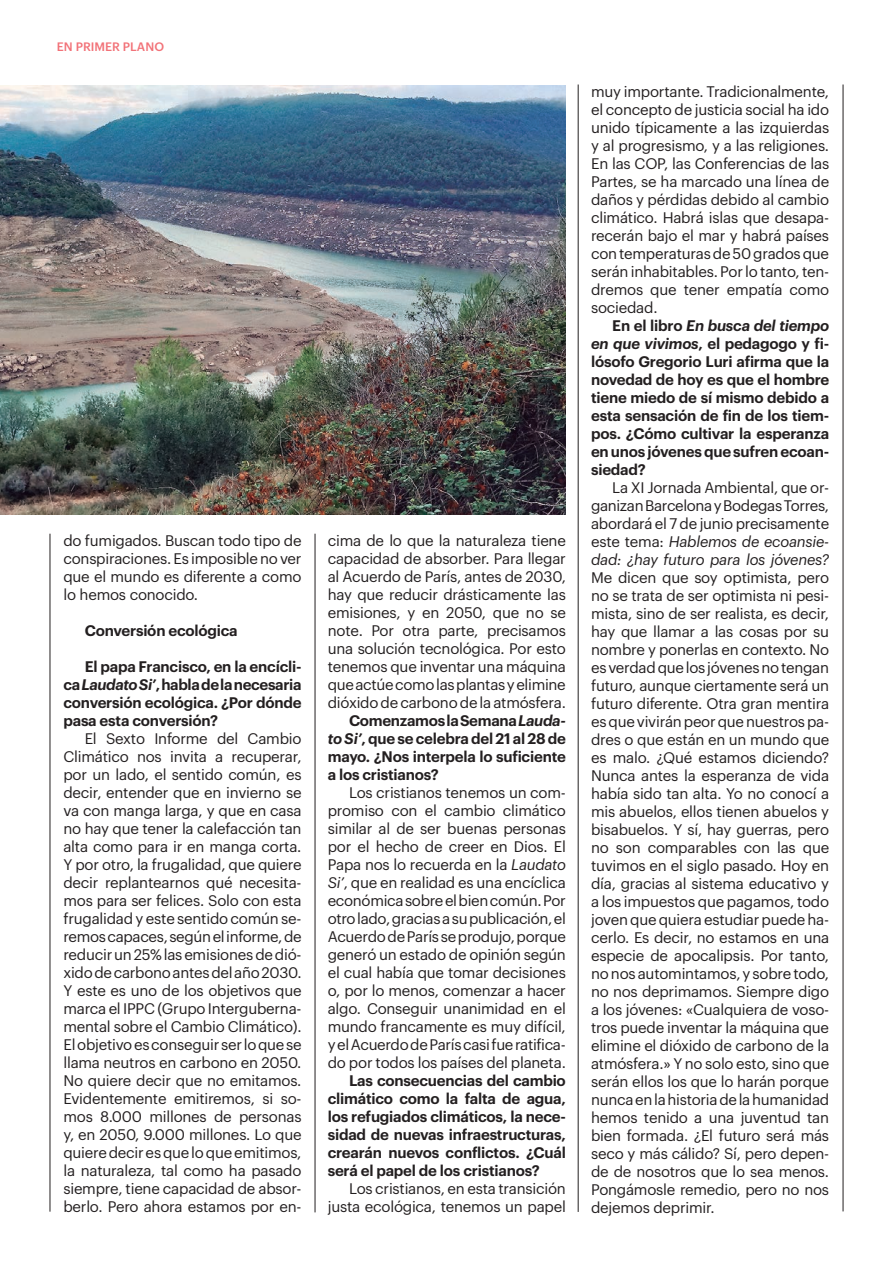
<style>
.page{position:relative;width:893px;height:1263px;background:#fff}
.page>*{position:absolute;margin:0;border:0;box-sizing:border-box;transform-origin:0 0}
.t1{font:15px/18px "Graphik";letter-spacing:-.015em;color:#231f20;text-align:justify}
.t2{font:600 15px/18px "Graphik";letter-spacing:-.015em;color:#231f20;text-align:justify}
.t3{font:500 12px "Graphik";color:#f27278}
.s1{font-style:italic}
</style>
<div class="page">
<hr style="left:578px;top:85px;width:1px;height:1127px;background:#231f20">
<hr style="left:315px;top:534px;width:1px;height:678px;background:#231f20">
<hr style="left:843px;top:85px;width:1px;height:1126px;background:#231f20">
<img style="left:0;top:85px;width:566px;height:429px">
<hr style="left:50px;top:534px;width:1px;height:677px;background:#231f20">
<p class="t3" style="left:57px;top:38px;width:109px">EN PRIMER PLANO</p>
<p class="t3" style="left:64px;top:38px;width:109px">EN PRIMER PLANO</p>
<p class="t1" style="left:63px;top:530px;width:240px">do fumigados. Buscan todo tipo de conspiraciones. Es imposible no ver que el mundo es diferente a como lo hemos conocido.</p>
<p class="t2" style="left:85px;top:620px;width:154px">Conversión ecológica</p>
<p class="t2" style="left:63px;top:656px;width:240px;text-indent:21px">El papa Francisco, en la encícli&shy;ca <span class="s1">Laudato Si’</span>, habla de la necesaria conversión ecológica. ¿Por dónde pasa esta conversión?</p>
<p class="t1" style="left:63px;top:728px;width:240px;text-indent:21px">El Sexto Informe del Cambio Climático nos invita a recuperar, por un lado, el sentido común, es decir, entender que en invierno se va con manga larga, y que en casa no hay que tener la calefacción tan alta como para ir en manga corta.<br>Y por otro, la frugalidad, que quiere decir replantearnos qué necesita&shy;mos para ser felices. Solo con esta frugalidad y este sentido común se&shy;remos capaces, según el informe, de reducir un 25% las emisiones de dió&shy;xido de carbono antes del año 2030.<br>Y este es uno de los objetivos que marca el IPPC (Grupo Interguberna&shy;mental sobre el Cambio Climático).<br>El objetivo es conseguir ser lo que se llama neutros en carbono en 2050.<br>No quiere decir que no emitamos.<br>Evidentemente emitiremos, si so&shy;mos 8.000 millones de personas y, en 2050, 9.000 millones. Lo que quiere decir es que lo que emitimos, la naturaleza, tal como ha pasado siempre, tiene capacidad de absor&shy;berlo. Pero ahora estamos por en-</p>
<p class="t1" style="left:328px;top:530px;width:240px">cima de lo que la naturaleza tiene</p>
<p class="t1" style="left:328px;top:548px;width:240px">capacidad de absorber. Para llegar</p>
<p class="t1" style="left:328px;top:566px;width:240px">al Acuerdo de París, antes de 2030,</p>
<p class="t1" style="left:328px;top:584px;width:240px">hay que reducir drásticamente las</p>
<p class="t1" style="left:328px;top:602px;width:240px">emisiones, y en 2050, que no se</p>
<p class="t1" style="left:328px;top:620px;width:240px">note. Por otra parte, precisamos</p>
<p class="t1" style="left:328px;top:638px;width:240px">una solución tecnológica. Por esto</p>
<p class="t1" style="left:328px;top:656px;width:240px">tenemos que inventar una máquina</p>
<p class="t1" style="left:328px;top:674px;width:239px">que actúe como las plantas y elimine</p>
<p class="t1" style="left:328px;top:692px;width:240px">dióxido de carbono de la atmósfera.</p>
<p class="t2" style="left:349px;top:710px;width:218px">Comenzamos la Semana <span class="s1">Lauda-</span></p>
<p class="t2" style="left:328px;top:728px;width:240px"><span class="s1">to Si’</span>, que se celebra del 21 al 28 de</p>
<p class="t2" style="left:328px;top:746px;width:240px">mayo. ¿Nos interpela lo suficiente</p>
<p class="t2" style="left:328px;top:764px;width:113px">a los cristianos?</p>
<p class="t1" style="left:328px;top:782px;width:240px;text-indent:21px">Los cristianos tenemos un com&shy;promiso con el cambio climático similar al de ser buenas personas por el hecho de creer en Dios. El Papa nos lo recuerda en la <span class="s1">Laudato Si’</span>, que en realidad es una encíclica económica sobre el bien común. Por otro lado, gracias a su publicación, el Acuerdo de París se produjo, porque generó un estado de opinión según el cual había que tomar decisiones o, por lo menos, comenzar a hacer algo. Conseguir unanimidad en el mundo francamente es muy difícil, y el Acuerdo de París casi fue ratifica&shy;do por todos los países del planeta.</p>
<p class="t2" style="left:328px;top:1070px;width:240px;text-indent:21px">Las consecuencias del cambio climático como la falta de agua, los refugiados climáticos, la nece&shy;sidad de nuevas infraestructuras, crearán nuevos conflictos. ¿Cuál será el papel de los cristianos?</p>
<p class="t1" style="left:328px;top:1178px;width:240px;text-align:right">Los cristianos, en esta transición justa ecológica, tenemos un papel</p>
<p class="t1" style="left:591px;top:81px;width:240px">muy importante. Tradicionalmente, el concepto de justicia social ha ido unido típicamente a las izquierdas y al progresismo, y a las religiones.<br>En las COP, las Conferencias de las Partes, se ha marcado una línea de daños y pérdidas debido al cambio climático. Habrá islas que desapa&shy;recerán bajo el mar y habrá países con temperaturas de 50 grados que serán inhabitables. Por lo tanto, ten&shy;dremos que tener empatía como sociedad.</p>
<p class="t2" style="left:591px;top:315px;width:240px;text-indent:21px">En el libro <span class="s1">En busca del tiempo en que vivimos</span>, el pedagogo y fi&shy;lósofo Gregorio Luri afirma que la novedad de hoy es que el hombre tiene miedo de sí mismo debido a esta sensación de fin de los tiem&shy;pos. ¿Cómo cultivar la esperanza en unos jóvenes que sufren ecoan&shy;siedad?</p>
<p class="t1" style="left:591px;top:477px;width:240px;text-indent:21px">La XI Jornada Ambiental, que or&shy;ganizan Barcelona y Bodegas Torres, abordará el 7 de junio precisamente este tema: <span class="s1">Hablemos de ecoansie&shy;dad: ¿hay futuro para los jóvenes?</span></p>
<p class="t1" style="left:591px;top:567px;width:240px">Me dicen que soy optimista, pero no se trata de ser optimista ni pesi&shy;mista, sino de ser realista, es decir, hay que llamar a las cosas por su nombre y ponerlas en contexto. No es verdad que los jóvenes no tengan futuro, aunque ciertamente será un futuro diferente. Otra gran mentira es que vivirán peor que nuestros pa&shy;dres o que están en un mundo que es malo. ¿Qué estamos diciendo?<br>Nunca antes la esperanza de vida había sido tan alta. Yo no conocí a mis abuelos, ellos tienen abuelos y bisabuelos. Y sí, hay guerras, pero no son comparables con las que tuvimos en el siglo pasado. Hoy en día, gracias al sistema educativo y a los impuestos que pagamos, todo joven que quiera estudiar puede ha&shy;cerlo. Es decir, no estamos en una especie de apocalipsis. Por tanto, no nos automintamos, y sobre todo, no nos deprimamos. Siempre digo a los jóvenes: «Cualquiera de voso&shy;tros puede inventar la máquina que elimine el dióxido de carbono de la atmósfera.» Y no solo esto, sino que serán ellos los que lo harán porque nunca en la historia de la humanidad hemos tenido a una juventud tan bien formada. ¿El futuro será más seco y más cálido? Sí, pero depen&shy;de de nosotros que lo sea menos.<br>Pongámosle remedio, pero no nos dejemos deprimir.</p>
</div>
